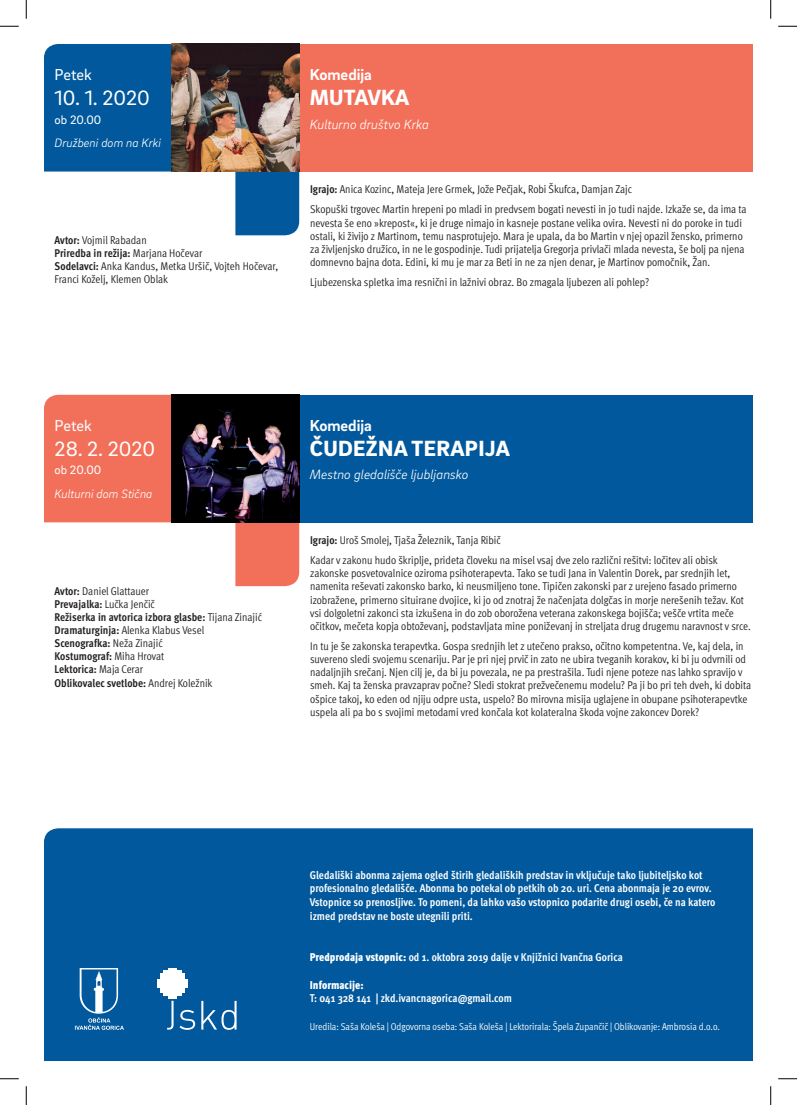
<style>
.page{position:relative;width:797px;height:1105px;background:#fff}
.page>*{position:absolute;margin:0;border:0;box-sizing:border-box;transform-origin:0 0}
.t1{font:900 22.5px "Brix Sans";letter-spacing:.015em;color:#fff}
.t2{font:21.25px "Brix Sans";color:#fff}
.t3{font:700 16.25px "Brix Sans";color:#fff}
.t4{font:16.25px "Brix Sans";color:#fff}
.t5{font:italic 300 13.75px "Brix Sans";color:#fff}
.t6{font:italic 300 12.5px "Brix Sans";color:#fff}
.t7{font:12.5px "Brix Sans";color:#fff}
.t8{font:11.25px/13.1px "Meta Pro Cond Norm";color:#231f20}
.t9{font:700 condensed 11.25px/13.8px "Meta Pro";color:#fff}
.t10{font:700 condensed 11.25px/13.1px "Meta Pro";color:#231f20}
.t11{font:900 condensed 11.25px "Meta Pro";color:#fff}
.t12{font:10px "Meta Pro Cond Norm";letter-spacing:-.005em;color:#fff}
.s1{font-family:"Meta Pro";font-weight:700;font-stretch:condensed}
.s2{font-family:"Meta Pro Cond Norm";font-weight:400;font-stretch:normal}
.s3{font-weight:900}
</style>
<div class="page">
<div style="left:299px;top:44px;width:454px;height:128px;background:#f26f59"></div>
<div style="left:299px;top:395px;width:454px;height:127px;background:#01589c"></div>
<div style="left:44px;top:828px;width:709px;height:233px;background:#01589c"></div>
<div style="left:44px;top:44px;width:127px;height:128px;background:#01589c"></div>
<div style="left:44px;top:395px;width:128px;height:127px;background:#f26f59"></div>
<div style="left:235px;top:522px;width:64px;height:64px;background:#f26f59"></div>
<div style="left:235px;top:172px;width:64px;height:63px;background:#01589c"></div>
<img style="left:171px;top:44px;width:128px;height:128px">
<img style="left:172px;top:395px;width:127px;height:127px">
<svg style="left:75px;top:968px;width:49px;height:62px;background:#3479b0"></svg>
<svg style="left:201px;top:1001px;width:35px;height:29px"></svg>
<svg style="left:157px;top:968px;width:38px;height:62px"></svg>
<svg style="left:0;top:25px;width:19px;height:2px"></svg>
<svg style="left:778px;top:25px;width:19px;height:2px"></svg>
<svg style="left:0;top:1078px;width:19px;height:1px"></svg>
<svg style="left:778px;top:1078px;width:19px;height:1px"></svg>
<svg style="left:25px;top:0;width:2px;height:19px"></svg>
<svg style="left:25px;top:1086px;width:2px;height:19px"></svg>
<svg style="left:770px;top:0;width:1px;height:19px"></svg>
<svg style="left:770px;top:1086px;width:1px;height:19px"></svg>
<h3 class="t4" style="left:55px;top:65px;width:39px">Petek</h3>
<h2 class="t2" style="left:55px;top:84px;width:97px">10. 1. 2020</h2>
<p class="t7" style="left:55px;top:111px;width:48px">ob 20.00</p>
<p class="t6" style="left:55px;top:135px;width:108px">Družbeni dom na Krki</p>
<p class="t8" style="left:55px;top:233px;width:94px"><span class="s1">Avtor:</span> Vojmil Rabadan</p>
<p class="t10" style="left:55px;top:246px;width:149px">Priredba in režija: <span class="s2">Marjana Hočevar</span></p>
<p class="t8" style="left:55px;top:259px;width:225px"><span class="s1">Sodelavci:</span> Anka Kandus, Metka Uršič, Vojteh Hočevar,<br>Franci Koželj, Klemen Oblak</p>
<h3 class="t3" style="left:310px;top:64px;width:64px">Komedija</h3>
<h1 class="t1" style="left:310px;top:82px;width:101px">MUTAVKA</h1>
<p class="t5" style="left:310px;top:115px;width:121px">Kulturno društvo Krka</p>
<p class="t8" style="left:310px;top:178px;width:438px;line-height:20.2px"><span class="s1">Igrajo:</span> Anica Kozinc, Mateja Jere Grmek, Jože Pečjak, Robi Škufca, Damjan Zajc<br>Skopuški trgovec Martin hrepeni po mladi in predvsem bogati nevesti in jo tudi najde. Izkaže se, da ima ta</p>
<p class="t8" style="left:310px;top:215px;width:436px">nevesta še eno »krepost«, ki je druge nimajo in kasneje postane velika ovira. Nevesti ni do poroke in tudi ostali, ki živijo z Martinom, temu nasprotujejo. Mara je upala, da bo Martin v njej opazil žensko, primerno za življenjsko družico, in ne le gospodinje. Tudi prijatelja Gregorja privlači mlada nevesta, še bolj pa njena domnevno bajna dota. Edini, ki mu je mar za Beti in ne za njen denar, je Martinov pomočnik, Žan.</p>
<p class="t8" style="left:310px;top:275px;width:340px">Ljubezenska spletka ima resnični in lažnivi obraz. Bo zmagala ljubezen ali pohlep?</p>
<h3 class="t4" style="left:55px;top:415px;width:39px">Petek</h3>
<h2 class="t2" style="left:55px;top:435px;width:102px">28. 2. 2020</h2>
<p class="t7" style="left:55px;top:462px;width:48px">ob 20.00</p>
<p class="t6" style="left:55px;top:486px;width:99px">Kulturni dom Stična</p>
<p class="t8" style="left:55px;top:583px;width:96px"><span class="s1">Avtor:</span> Daniel Glattauer</p>
<p class="t10" style="left:55px;top:597px;width:209px">Prevajalka: <span class="s2">Lučka Jenčič<br></span>Režiserka in avtorica izbora glasbe: <span class="s2">Tijana Zinajić</span></p>
<p class="t8" style="left:55px;top:623px;width:151px"><span class="s1">Dramaturginja:</span> Alenka Klabus Vesel</p>
<p class="t10" style="left:55px;top:636px;width:159px">Scenografka: <span class="s2">Neža Zinajić<br></span>Kostumograf: <span class="s2">Miha Hrovat<br></span>Lektorica: <span class="s2">Maja Cerar<br></span>Oblikovalec svetlobe: <span class="s2">Andrej Koležnik</span></p>
<h3 class="t3" style="left:310px;top:415px;width:64px">Komedija</h3>
<h1 class="t1" style="left:310px;top:433px;width:202px">ČUDEŽNA TERAPIJA</h1>
<p class="t5" style="left:310px;top:466px;width:160px">Mestno gledališče ljubljansko</p>
<p class="t8" style="left:310px;top:529px;width:409px;line-height:20.2px"><span class="s1">Igrajo:</span> Uroš Smolej, Tjaša Železnik, Tanja Ribič<br>Kadar v zakonu hudo škriplje, prideta človeku na misel vsaj dve zelo različni rešitvi: ločitev ali obisk</p>
<p class="t8" style="left:310px;top:566px;width:442px">zakonske posvetovalnice oziroma psihoterapevta. Tako se tudi Jana in Valentin Dorek, par srednjih let, namenita reševati zakonsko barko, ki neusmiljeno tone. Tipičen zakonski par z urejeno fasado primerno izobražene, primerno situirane dvojice, ki jo od znotraj že načenjata dolgčas in morje nerešenih težav. Kot vsi dolgoletni zakonci sta izkušena in do zob oborožena veterana zakonskega bojišča; vešče vrtita meče očitkov, mečeta kopja obtoževanj, podstavljata mine poniževanj in streljata drug drugemu naravnost v srce.</p>
<p class="t8" style="left:310px;top:639px;width:442px">In tu je še zakonska terapevtka. Gospa srednjih let z utečeno prakso, očitno kompetentna. Ve, kaj dela, in suvereno sledi svojemu scenariju. Par je pri njej prvič in zato ne ubira tveganih korakov, ki bi ju odvrnili od nadaljnjih srečanj. Njen cilj je, da bi ju povezala, ne pa prestrašila. Tudi njene poteze nas lahko spravijo v smeh. Kaj ta ženska pravzaprav počne? Sledi stokrat prežvečenemu modelu? Pa ji bo pri teh dveh, ki dobita ošpice takoj, ko eden od njiju odpre usta, uspelo? Bo mirovna misija uglajene in obupane psihoterapevtke uspela ali pa bo s svojimi metodami vred končala kot kolateralna škoda vojne zakoncev Dorek?</p>
<p class="t9" style="left:310px;top:867px;width:407px">Gledališki abonma zajema ogled štirih gledaliških predstav in vključuje tako ljubiteljsko kot profesionalno gledališče. Abonma bo potekal ob petkih ob 20. uri. Cena abonmaja je 20 evrov.<br>Vstopnice so prenosljive. To pomeni, da lahko vašo vstopnico podarite drugi osebi, če na katero izmed predstav ne boste utegnili priti.</p>
<p class="t9" style="left:310px;top:950px;width:314px"><span class="s3">Predprodaja vstopnic:</span> od 1. oktobra 2019 dalje v Knjižnici Ivančna Gorica</p>
<p class="t11" style="left:310px;top:976px;width:55px">Informacije:</p>
<p class="t9" style="left:310px;top:991px;width:203px">T: 041 328 141 | zkd.ivancnagorica@gmail.com</p>
<p class="t12" style="left:310px;top:1019px;width:411px">Uredila: Saša Koleša | Odgovorna oseba: Saša Koleša | Lektorirala: Špela Zupančič | Oblikovanje: Ambrosia d.o.o.</p>
</div>
